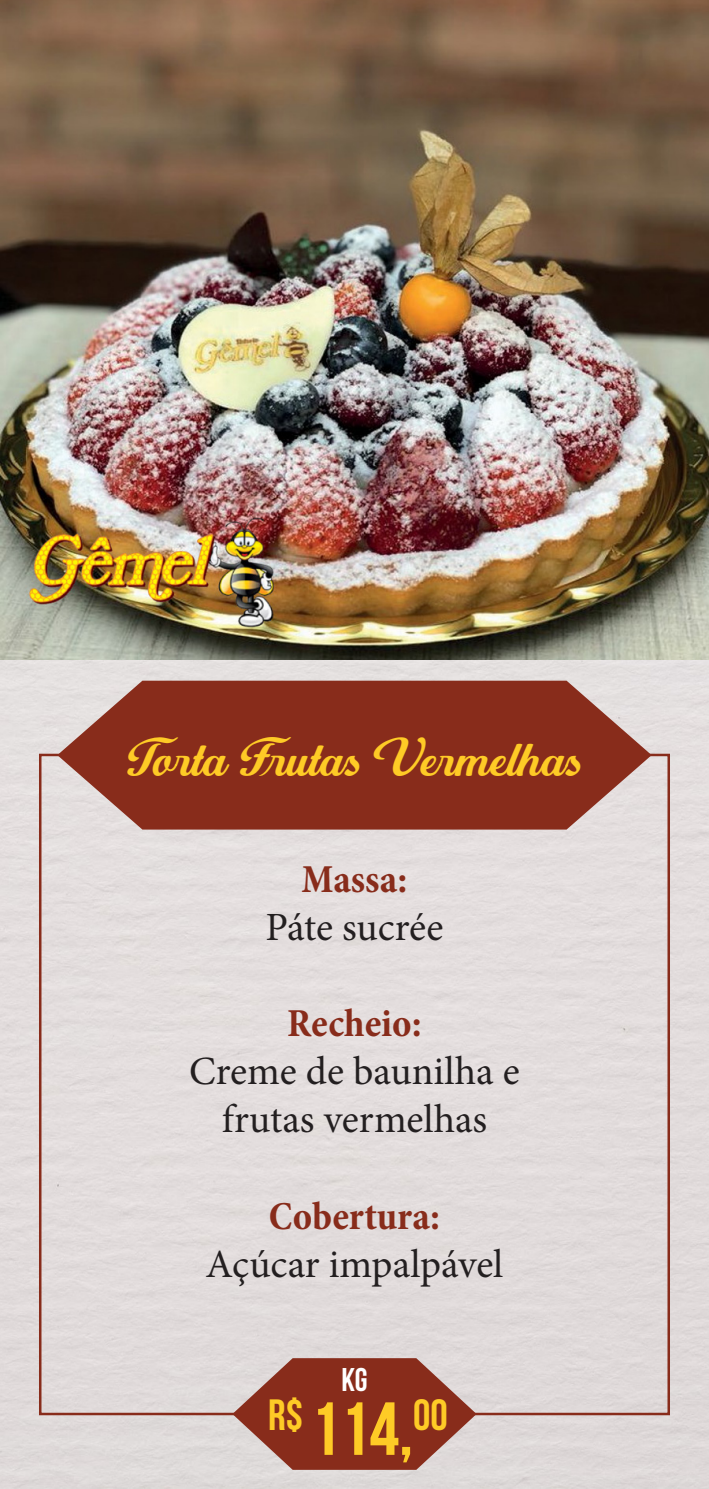
<style>
.page{position:relative;width:709px;height:1489px;background:#fff}
.page>*{position:absolute;margin:0;border:0;box-sizing:border-box;transform-origin:0 0}
.t1{font:45px "Battipaglia Personal Use Only";color:#fecb26}
.t2{font:700 43.75px "Bebas Neue";color:#fecb26}
.t3{font:40px/48px "Minion Pro";color:#231f20;text-align:center}
.t4{font:700 condensed 40px "Minion Pro";color:#882c1b}
.t5{font:700 32.75px "Bebas Neue";color:#fff}
.s1{font-size:75px}
</style>
<div class="page">
<div style="left:0;top:659px;width:709px;height:829px;background:#e2dcdc"></div>
<img style="left:0;top:0;width:709px;height:659px">
<svg style="left:57px;top:680px;width:594px;height:149px;fill:#882c1b"></svg>
<svg style="left:232px;top:1357px;width:244px;height:112px"></svg>
<p class="t1" style="left:127px;top:730px;width:455px">Torta Frutas Vermelhas</p>
<p class="t4" style="left:301px;top:852px;width:107px">Massa:</p>
<p class="t3" style="left:266px;top:903px;width:179px">Páte sucrée</p>
<p class="t4" style="left:287px;top:996px;width:136px">Recheio:</p>
<p class="t3" style="left:189px;top:1047px;width:332px">Creme de baunilha e frutas vermelhas</p>
<p class="t4" style="left:269px;top:1188px;width:172px">Cobertura:</p>
<p class="t3" style="left:206px;top:1239px;width:299px">Açúcar impalpável</p>
<p class="t5" style="left:341px;top:1361px;width:28px">kg</p>
<p class="t2" style="left:268px;top:1390px;width:181px">R$ <span class="s1">114,</span>00</p>
</div>
